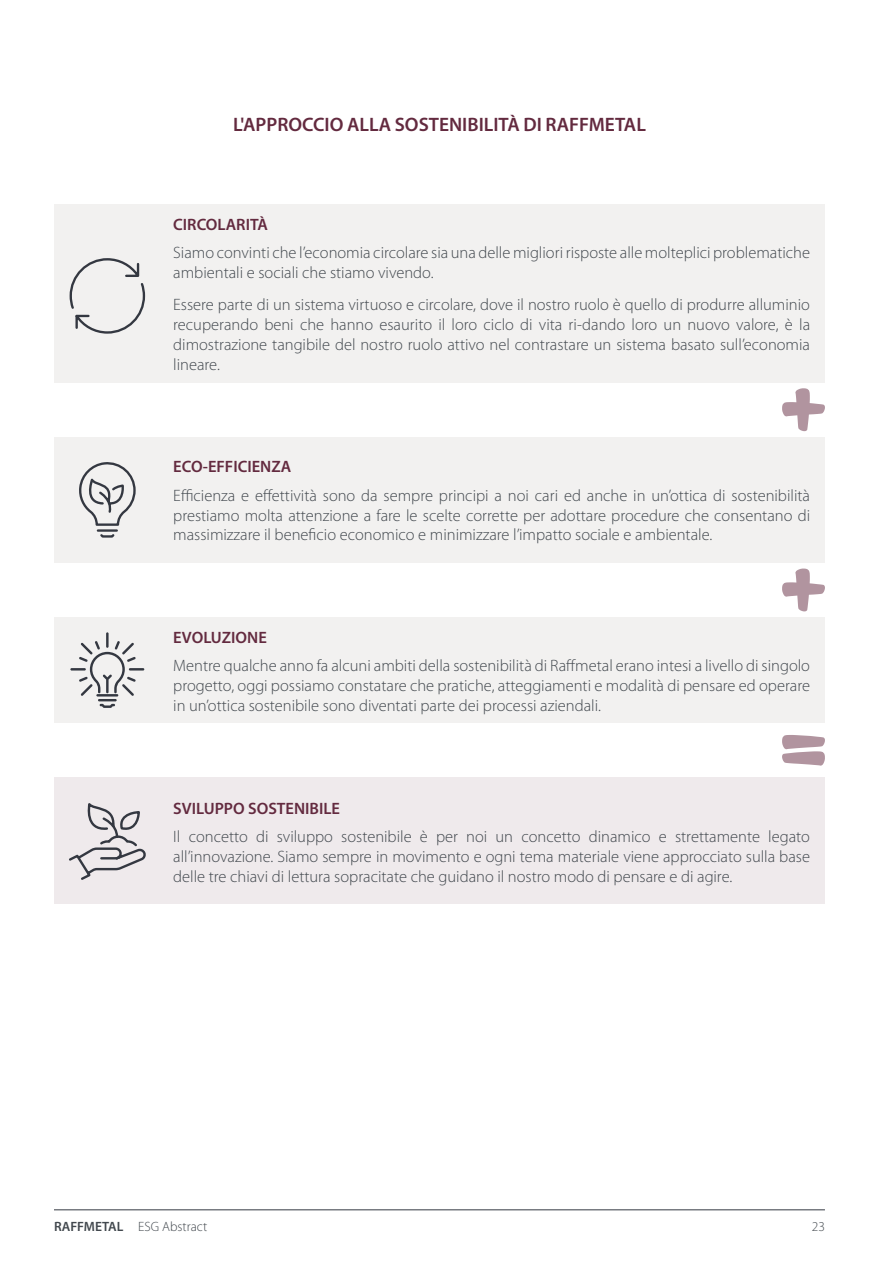
<style>
.page{position:relative;width:893px;height:1263px;background:#fff}
.page>*{position:absolute;margin:0;border:0;box-sizing:border-box;transform-origin:0 0}
.t1{font:600 19.5px "Myriad Pro";color:#632a3f}
.t2{font:300 16.5px/19.8px "Myriad Pro";color:#42484e;text-align:justify}
.t3{font:600 16.5px "Myriad Pro";color:#632a3f}
.t4{font:300 13.5px "Myriad Pro";color:#42484e}
.s1{font-weight:600}
</style>
<div class="page">
<hr style="left:54px;top:1209px;width:771px;height:1px;background:#343841">
<div style="left:54px;top:778px;width:771px;height:126px;background:#efeaec"></div>
<div style="left:54px;top:204px;width:771px;height:178px;background:#f2f1f0"></div>
<div style="left:54px;top:437px;width:771px;height:126px;background:#f2f1f0"></div>
<div style="left:54px;top:617px;width:771px;height:106px;background:#f2f1f0"></div>
<svg style="left:70px;top:632px;width:74px;height:76px"></svg>
<svg style="left:69px;top:803px;width:77px;height:77px"></svg>
<svg style="left:69px;top:258px;width:77px;height:76px"></svg>
<svg style="left:79px;top:462px;width:57px;height:76px"></svg>
<svg style="left:782px;top:568px;width:43px;height:43px"></svg>
<svg style="left:782px;top:388px;width:43px;height:43px"></svg>
<svg style="left:782px;top:735px;width:43px;height:31px"></svg>
<p class="t1" style="left:233px;top:112px;width:414px">L'APPROCCIO ALLA SOSTENIBILITÀ DI RAFFMETAL</p>
<p class="t3" style="left:173px;top:214px;width:96px">CIRCOLARITÀ</p>
<p class="t2" style="left:173px;top:243px;width:638px">Siamo convinti che l’economia circolare sia una delle migliori risposte alle molteplici problematiche ambientali e sociali che stiamo vivendo.</p>
<p class="t2" style="left:173px;top:295px;width:638px">Essere parte di un sistema virtuoso e circolare, dove il nostro ruolo è quello di produrre alluminio recuperando beni che hanno esaurito il loro ciclo di vita ri-dando loro un nuovo valore, è la dimostrazione tangibile del nostro ruolo attivo nel contrastare un sistema basato sull’economia lineare.</p>
<p class="t3" style="left:173px;top:456px;width:120px">ECO-EFFICIENZA</p>
<p class="t2" style="left:173px;top:486px;width:638px">Efficienza e effettività sono da sempre principi a noi cari ed anche in un’ottica di sostenibilità prestiamo molta attenzione a fare le scelte corrette per adottare procedure che consentano di massimizzare il beneficio economico e minimizzare l’impatto sociale e ambientale.</p>
<p class="t3" style="left:173px;top:627px;width:95px">EVOLUZIONE</p>
<p class="t2" style="left:173px;top:656px;width:638px">Mentre qualche anno fa alcuni ambiti della sostenibilità di Raffmetal erano intesi a livello di singolo progetto, oggi possiamo constatare che pratiche, atteggiamenti e modalità di pensare ed operare in un’ottica sostenibile sono diventati parte dei processi aziendali.</p>
<p class="t3" style="left:173px;top:798px;width:168px">SVILUPPO SOSTENIBILE</p>
<p class="t2" style="left:173px;top:827px;width:638px">Il concetto di sviluppo sostenibile è per noi un concetto dinamico e strettamente legato all’innovazione. Siamo sempre in movimento e ogni tema materiale viene approcciato sulla base delle tre chiavi di lettura sopracitate che guidano il nostro modo di pensare e di agire.</p>
<p class="t4" style="left:54px;top:1219px;width:155px"><span class="s1">RAFFMETAL</span> ESG Abstract</p>
<p class="t4" style="left:812px;top:1219px;width:15px">23</p>
</div>
